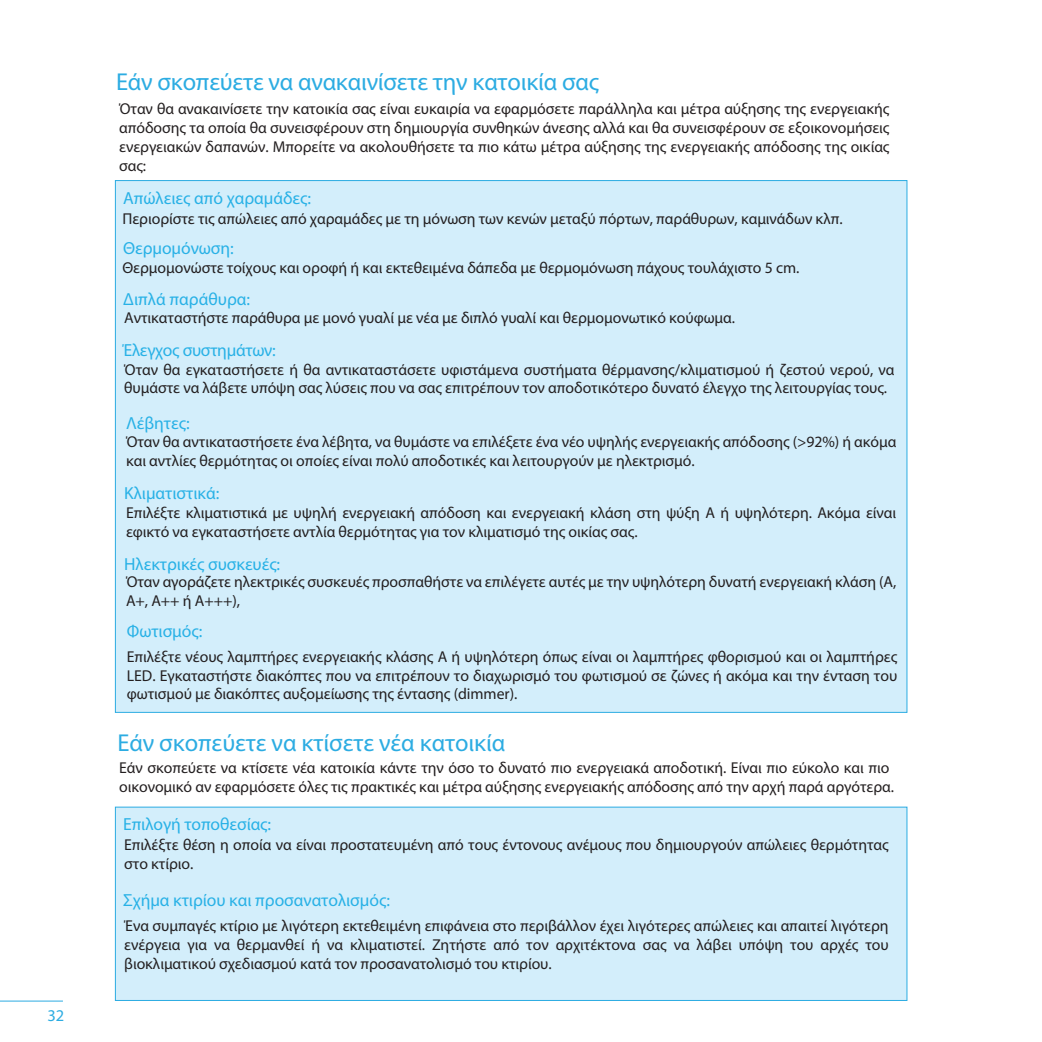
<style>
.page{position:relative;width:1042px;height:1042px;background:#fff}
.page>*{position:absolute;margin:0;border:0;box-sizing:border-box;transform-origin:0 0}
.t1{font:24.5px "Myriad Pro";letter-spacing:-.01em;color:#2cace2}
.t2{font:17.5px "Myriad Pro";letter-spacing:-.005em;color:#28b1e6}
.t3{font:16.45px "Myriad";color:#2cace2}
.t4{font:15.75px/18.9px "Myriad Pro";letter-spacing:-.005em;color:#231f20}
.s1{font-family:"Myriad"}
</style>
<div class="page">
<hr style="left:0;top:1000px;width:63px;height:1px;background:#2cace2">
<div style="left:115px;top:180px;width:791px;height:532px;background:#d3eefb"></div>
<div style="left:115px;top:807px;width:791px;height:193px;background:#d3eefb"></div>
<p class="t3" style="left:48px;top:1009px;width:18px">32</p>
<h1 class="t1" style="left:116px;top:72px;width:484px">Εάν σκοπεύετε να ανακαινίσετε την κατοικία σας</h1>
<p class="t4" style="left:119px;top:100px;width:771px;text-align:justify">Όταν θα ανακαινίσετε την κατοικία σας είναι ευκαιρία να εφαρμόσετε παράλληλα και μέτρα αύξησης της ενεργειακής απόδοσης τα οποία θα συνεισφέρουν στη δημιουργία συνθηκών άνεσης αλλά και θα συνεισφέρουν σε εξοικονομήσεις ενεργειακών δαπανών. Μπορείτε να ακολουθήσετε τα πιο κάτω μέτρα αύξησης της ενεργειακής απόδοσης της οικίας σας:</p>
<p class="t4" style="left:122px;top:210px;width:721px">Περιορίστε τις απώλειες από χαραμάδες με τη μόνωση των κενών μεταξύ πόρτων, παράθυρων, καμινάδων κλπ.</p>
<p class="t4" style="left:122px;top:259px;width:678px">Θερμομονώστε τοίχους και οροφή ή και εκτεθειμένα δάπεδα με θερμομόνωση πάχους τουλάχιστο 5 cm.</p>
<p class="t4" style="left:124px;top:309px;width:612px">Αντικαταστήστε παράθυρα με μονό γυαλί με νέα με διπλό γυαλί και θερμομονωτικό κούφωμα.</p>
<p class="t4" style="left:124px;top:361px;width:771px">Όταν θα εγκαταστήσετε ή θα αντικαταστάσετε υφιστάμενα συστήματα θέρμανσης/κλιματισμού ή ζεστού νερού, να θυμάστε να λάβετε υπόψη σας λύσεις που να σας επιτρέπουν τον αποδοτικότερο δυνατό έλεγχο της λειτουργίας τους.</p>
<p class="t4" style="left:126px;top:433px;width:771px">Όταν θα αντικαταστήσετε ένα λέβητα, να θυμάστε να επιλέξετε ένα νέο υψηλής ενεργειακής απόδοσης (&gt;92%) ή ακόμα και αντλίες θερμότητας οι οποίες είναι πολύ αποδοτικές και λειτουργούν με ηλεκτρισμό.</p>
<p class="t4" style="left:126px;top:504px;width:771px">Επιλέξτε κλιματιστικά με υψηλή ενεργειακή απόδοση και ενεργειακή κλάση στη ψύξη Α ή υψηλότερη. Ακόμα είναι εφικτό να εγκαταστήσετε αντλία θερμότητας για τον κλιματισμό της οικίας σας.</p>
<p class="t4" style="left:126px;top:573px;width:771px">Όταν αγοράζετε ηλεκτρικές συσκευές προσπαθήστε να επιλέγετε αυτές με την υψηλότερη δυνατή ενεργειακή κλάση (Α,<br>Α+, Α++ ή Α+++),</p>
<p class="t2" style="left:123px;top:191px;width:189px">Απώλειες από χαρα<span class="s1">μ</span>άδες<span class="s1">:</span></p>
<p class="t2" style="left:123px;top:241px;width:112px">Θερ<span class="s1">μ</span>ο<span class="s1">μ</span>όνωση<span class="s1">:</span></p>
<p class="t2" style="left:123px;top:293px;width:129px">Διπλά παράθυρα<span class="s1">:</span></p>
<p class="t2" style="left:122px;top:344px;width:155px">Έλεγχος συστη<span class="s1">μ</span>άτων<span class="s1">:</span></p>
<p class="t2" style="left:126px;top:416px;width:65px">Λέβητες:</p>
<p class="t2" style="left:124px;top:486px;width:97px">Κλι<span class="s1">μ</span>ατιστικά<span class="s1">:</span></p>
<p class="t2" style="left:124px;top:557px;width:157px">Ηλεκτρικές συσκευές<span class="s1">:</span></p>
<p class="t2" style="left:127px;top:624px;width:77px">Φωτισμός:</p>
<p class="t4" style="left:127px;top:647px;width:771px;text-align:justify">Επιλέξτε νέους λαμπτήρες ενεργειακής κλάσης Α ή υψηλότερη όπως είναι οι λαμπτήρες φθορισμού και οι λαμπτήρες LED. Εγκαταστήστε διακόπτες που να επιτρέπουν το διαχωρισμό του φωτισμού σε ζώνες ή ακόμα και την ένταση του φωτισμού με διακόπτες αυξομείωσης της έντασης (dimmer).</p>
<h1 class="t1" style="left:117px;top:733px;width:389px">Εάν σκοπεύετε να κτίσετε νέα κατοικία</h1>
<p class="t4" style="left:119px;top:759px;width:776px">Εάν σκοπεύετε να κτίσετε νέα κατοικία κάντε την όσο το δυνατό πιο ενεργειακά αποδοτική. Είναι πιο εύκολο και πιο οικονομικό αν εφαρμόσετε όλες τις πρακτικές και μέτρα αύξησης ενεργειακής απόδοσης από την αρχή παρά αργότερα.</p>
<p class="t2" style="left:123px;top:817px;width:149px">Επιλογή τοποθεσίας<span class="s1">:</span></p>
<p class="t4" style="left:124px;top:836px;width:765px">Επιλέξτε θέση η οποία να είναι προστατευμένη από τους έντονους ανέμους που δημιουργούν απώλειες θερμότητας στο κτίριο.</p>
<p class="t2" style="left:123px;top:893px;width:268px">Σχή<span class="s1">μ</span>α κτιρίου και προσανατολισ<span class="s1">μ</span>ός<span class="s1">:</span></p>
<p class="t4" style="left:124px;top:916px;width:765px;text-align:justify">Ένα συμπαγές κτίριο με λιγότερη εκτεθειμένη επιφάνεια στο περιβάλλον έχει λιγότερες απώλειες και απαιτεί λιγότερη ενέργεια για να θερμανθεί ή να κλιματιστεί. Ζητήστε από τον αρχιτέκτονα σας να λάβει υπόψη του αρχές του βιοκλιματικού σχεδιασμού κατά τον προσανατολισμό του κτιρίου.</p>
</div>
